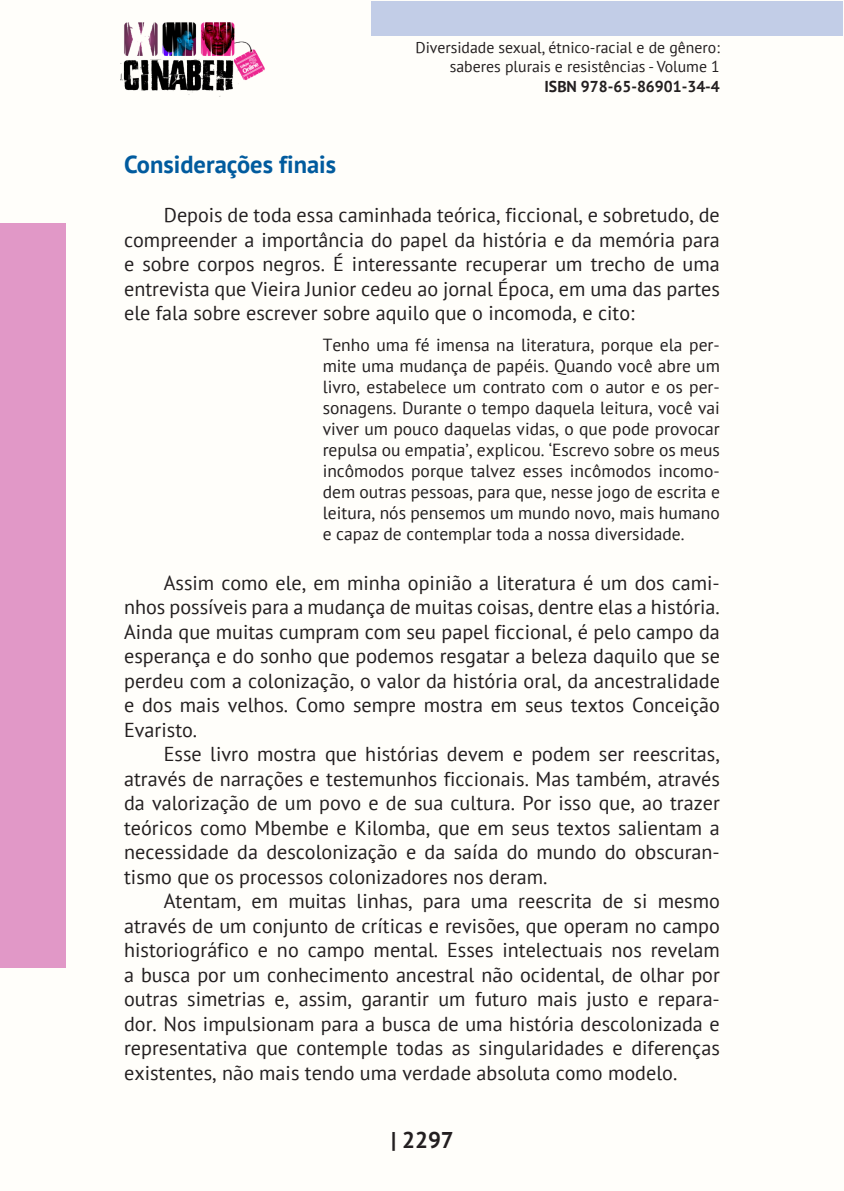
<style>
.page{position:relative;width:844px;height:1191px;background:#fff}
.page>*{position:absolute;margin:0;border:0;box-sizing:border-box;transform-origin:0 0}
._9_SUBTÍTULOS{font:700 24.5px "PT Sans";color:#015b9e}
.t1{font:700 22.75px "PT Sans";color:#231f20}
._8_CORPO{font:20.12px/24.5px "PT Sans";color:#231f20;text-align:justify}
._10_CITACAO{font:17.5px/21px "PT Sans";color:#231f20;text-align:justify}
.t2{font:15.75px/18.9px "PT Sans";color:#231f20;text-align:right}
.t3{font:700 15.75px "PT Sans";color:#231f20}
</style>
<div class="page">
<div style="left:0;top:0;width:843px;height:1191px;background:#fffefa"></div>
<div style="left:371px;top:1px;width:471px;height:35px;background:#c2cde7"></div>
<div style="left:0;top:223px;width:65px;height:744px;background:#e198c7"></div>
<img style="left:120px;top:22px;width:144px;height:75px">
<p class="t2" style="left:415px;top:38px;width:306px">Diversidade sexual, étnico-racial e de gênero: saberes plurais e resistências - Volume 1</p>
<p class="t3" style="left:544px;top:76px;width:177px">ISBN 978-65-86901-34-4</p>
<p class="_9_SUBTÍTULOS" style="left:124px;top:148px;width:213px">Considerações finais</p>
<p class="_8_CORPO" style="left:124px;top:202px;width:597px;text-indent:40px">Depois de toda essa caminhada teórica, ficcional, e sobretudo, de compreender a importância do papel da história e da memória para e sobre corpos negros. É interessante recuperar um trecho de uma entrevista que Vieira Junior cedeu ao jornal Época, em uma das partes ele fala sobre escrever sobre aquilo que o incomoda, e cito:</p>
<p class="_10_CITACAO" style="left:322px;top:334px;width:398px">Tenho uma fé imensa na literatura, porque ela per&shy;mite uma mudança de papéis. Quando você abre um livro, estabelece um contrato com o autor e os per&shy;sonagens. Durante o tempo daquela leitura, você vai viver um pouco daquelas vidas, o que pode provocar repulsa ou empatia’, explicou. ‘Escrevo sobre os meus incômodos porque talvez esses incômodos incomo&shy;dem outras pessoas, para que, nesse jogo de escrita e leitura, nós pensemos um mundo novo, mais humano e capaz de contemplar toda a nossa diversidade.</p>
<p class="_8_CORPO" style="left:124px;top:570px;width:597px;text-indent:40px">Assim como ele, em minha opinião a literatura é um dos cami&shy;nhos possíveis para a mudança de muitas coisas, dentre elas a história.<br>Ainda que muitas cumpram com seu papel ficcional, é pelo campo da esperança e do sonho que podemos resgatar a beleza daquilo que se perdeu com a colonização, o valor da história oral, da ancestralidade e dos mais velhos. Como sempre mostra em seus textos Conceição Evaristo.</p>
<p class="_8_CORPO" style="left:124px;top:741px;width:597px;text-indent:40px">Esse livro mostra que histórias devem e podem ser reescritas, através de narrações e testemunhos ficcionais. Mas também, através da valorização de um povo e de sua cultura. Por isso que, ao trazer teóricos como Mbembe e Kilomba, que em seus textos salientam a necessidade da descolonização e da saída do mundo do obscuran&shy;tismo que os processos colonizadores nos deram.</p>
<p class="_8_CORPO" style="left:124px;top:888px;width:597px;text-indent:40px">Atentam, em muitas linhas, para uma reescrita de si mesmo através de um conjunto de críticas e revisões, que operam no campo historiográfico e no campo mental. Esses intelectuais nos revelam a busca por um conhecimento ancestral não ocidental, de olhar por outras simetrias e, assim, garantir um futuro mais justo e repara&shy;dor. Nos impulsionam para a busca de uma história descolonizada e representativa que contemple todas as singularidades e diferenças existentes, não mais tendo uma verdade absoluta como modelo.</p>
<p class="t1" style="left:391px;top:1125px;width:64px">| 2297</p>
</div>
